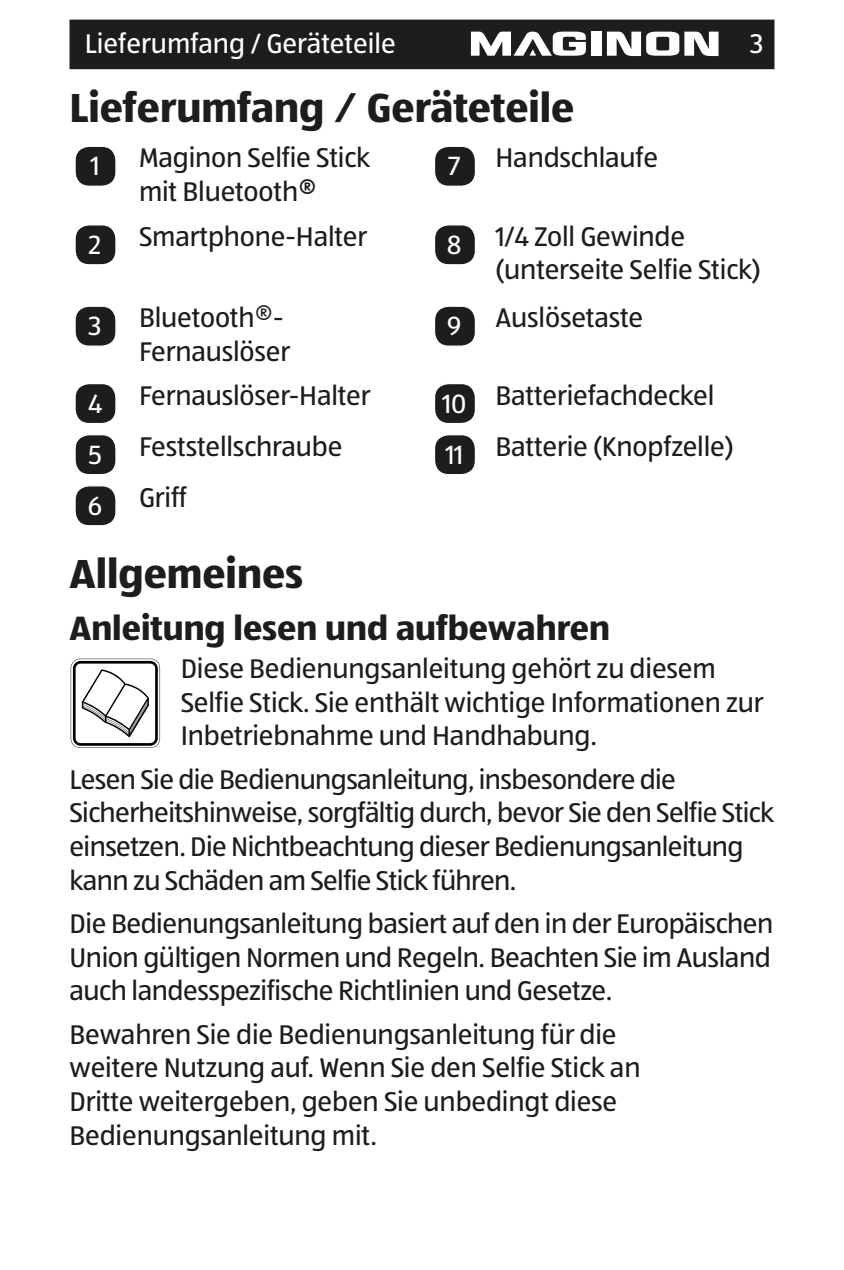
<style>
.page{position:relative;width:844px;height:1270px;background:#fff}
.page>*{position:absolute;margin:0;border:0;box-sizing:border-box;transform-origin:0 0}
.Überschrift_1{font:700 42px "ALDISUEDOT";color:#1d1d1b}
.Überschrift_2{font:700 35px "ALDISUEDOT";color:#1d1d1b}
.Fließtext{font:28px/33.6px "ALDISUEDOT";letter-spacing:-.005em;color:#1d1d1b}
.Kopfzeile_links{font:28px "ALDISUEDOT";color:#fff}
.Kopfzeile_rechts_IHV{font:28px "ALDISUEDOT";color:#fff}
.t1{font:27.3px "ALDISUEDOT";color:#fff}
.s1{font-weight:700}
</style>
<div class="page">
<div style="left:75px;top:146px;width:41px;height:40px;background:#1d1d1b;border-radius:14px"></div>
<div style="left:74px;top:146px;width:43px;height:41px;border:1px solid #fff;border-radius:14px"></div>
<div style="left:434px;top:146px;width:41px;height:40px;background:#1d1d1b;border-radius:14px"></div>
<div style="left:434px;top:146px;width:42px;height:41px;border:1px solid #fff;border-radius:14px"></div>
<div style="left:75px;top:225px;width:41px;height:40px;background:#1d1d1b;border-radius:14px"></div>
<div style="left:74px;top:224px;width:43px;height:41px;border:1px solid #fff;border-radius:14px"></div>
<div style="left:434px;top:225px;width:41px;height:40px;background:#1d1d1b;border-radius:14px"></div>
<div style="left:434px;top:224px;width:42px;height:41px;border:1px solid #fff;border-radius:14px"></div>
<div style="left:75px;top:306px;width:41px;height:40px;background:#1d1d1b;border-radius:14px"></div>
<div style="left:74px;top:306px;width:43px;height:41px;border:1px solid #fff;border-radius:14px"></div>
<div style="left:434px;top:306px;width:41px;height:40px;background:#1d1d1b;border-radius:14px"></div>
<div style="left:434px;top:306px;width:42px;height:41px;border:1px solid #fff;border-radius:14px"></div>
<div style="left:75px;top:384px;width:41px;height:40px;background:#1d1d1b;border-radius:14px"></div>
<div style="left:74px;top:383px;width:43px;height:41px;border:1px solid #fff;border-radius:14px"></div>
<div style="left:434px;top:384px;width:41px;height:40px;background:#1d1d1b;border-radius:14px"></div>
<div style="left:434px;top:383px;width:42px;height:41px;border:1px solid #fff;border-radius:14px"></div>
<div style="left:75px;top:435px;width:41px;height:40px;background:#1d1d1b;border-radius:14px"></div>
<div style="left:74px;top:434px;width:43px;height:41px;border:1px solid #fff;border-radius:14px"></div>
<div style="left:434px;top:435px;width:41px;height:40px;background:#1d1d1b;border-radius:14px"></div>
<div style="left:434px;top:434px;width:42px;height:41px;border:1px solid #fff;border-radius:14px"></div>
<div style="left:75px;top:486px;width:41px;height:40px;background:#1d1d1b;border-radius:14px"></div>
<div style="left:74px;top:485px;width:43px;height:41px;border:1px solid #fff;border-radius:14px"></div>
<svg style="left:71px;top:659px;width:89px;height:89px"></svg>
<svg style="left:69px;top:19px;width:706px;height:51px;background:#3c3c3a"></svg>
<p class="Kopfzeile_links" style="left:85px;top:26px;width:312px">Lieferumfang / Geräteteile</p>
<p class="Kopfzeile_rechts_IHV" style="left:750px;top:26px;width:15px">3</p>
<p class="Überschrift_1" style="left:69px;top:79px;width:506px">Lieferumfang / Geräteteile</p>
<p class="t1" style="left:90px;top:148px;width:11px">1</p>
<p class="Fließtext" style="left:139px;top:140px;width:232px">Maginon Selfie Stick mit Bluetooth<span class="s1">®</span></p>
<p class="t1" style="left:448px;top:148px;width:13px">7</p>
<p class="Fließtext" style="left:495px;top:140px;width:164px">Handschlaufe</p>
<p class="t1" style="left:89px;top:227px;width:14px">2</p>
<p class="Fließtext" style="left:139px;top:219px;width:230px">Smartphone-Halter</p>
<p class="t1" style="left:447px;top:227px;width:16px">8</p>
<p class="Fließtext" style="left:495px;top:219px;width:267px">1/4 Zoll Gewinde (unterseite Selfie Stick)</p>
<p class="t1" style="left:88px;top:308px;width:15px">3</p>
<p class="Fließtext" style="left:139px;top:300px;width:153px">Bluetooth®-<br>Fernauslöser</p>
<p class="t1" style="left:447px;top:308px;width:16px">9</p>
<p class="Fließtext" style="left:495px;top:300px;width:149px">Auslösetaste</p>
<p class="t1" style="left:88px;top:386px;width:15px">4</p>
<p class="Fließtext" style="left:139px;top:378px;width:233px">Fernauslöser-Halter</p>
<p class="t1" style="left:442px;top:386px;width:26px">10</p>
<p class="Fließtext" style="left:495px;top:378px;width:220px">Batteriefachdeckel</p>
<p class="t1" style="left:88px;top:437px;width:15px">5</p>
<p class="Fließtext" style="left:139px;top:429px;width:205px">Feststellschraube</p>
<p class="t1" style="left:445px;top:437px;width:19px">11</p>
<p class="Fließtext" style="left:495px;top:429px;width:240px">Batterie (Knopfzelle)</p>
<p class="t1" style="left:88px;top:488px;width:16px">6</p>
<p class="Fließtext" style="left:139px;top:480px;width:49px">Griff</p>
<p class="Überschrift_1" style="left:69px;top:545px;width:235px">Allgemeines</p>
<p class="Überschrift_2" style="left:69px;top:604px;width:541px">Anleitung lesen und aufbewahren</p>
<p class="Fließtext" style="left:181px;top:651px;width:584px">Diese Bedienungsanleitung gehört zu diesem<br>Selfie Stick. Sie enthält wichtige Informationen zur<br>Inbetriebnahme und Handhabung.</p>
<p class="Fließtext" style="left:69px;top:762px;width:706px">Lesen Sie die Bedienungsanleitung, insbesondere die Sicherheitshinweise, sorgfältig durch, bevor Sie den Selfie Stick einsetzen. Die Nichtbeachtung dieser Bedienungsanleitung kann zu Schäden am Selfie Stick führen.</p>
<p class="Fließtext" style="left:69px;top:906px;width:705px;text-align:justify">Die Bedienungsanleitung basiert auf den in der Europäischen Union gültigen Normen und Regeln. Beachten Sie im Ausland auch landesspezifische Richtlinien und Gesetze.</p>
<p class="Fließtext" style="left:69px;top:1017px;width:572px">Bewahren Sie die Bedienungsanleitung für die weitere Nutzung auf. Wenn Sie den Selfie Stick an Dritte weitergeben, geben Sie unbedingt diese Bedienungsanleitung mit.</p>
</div>
